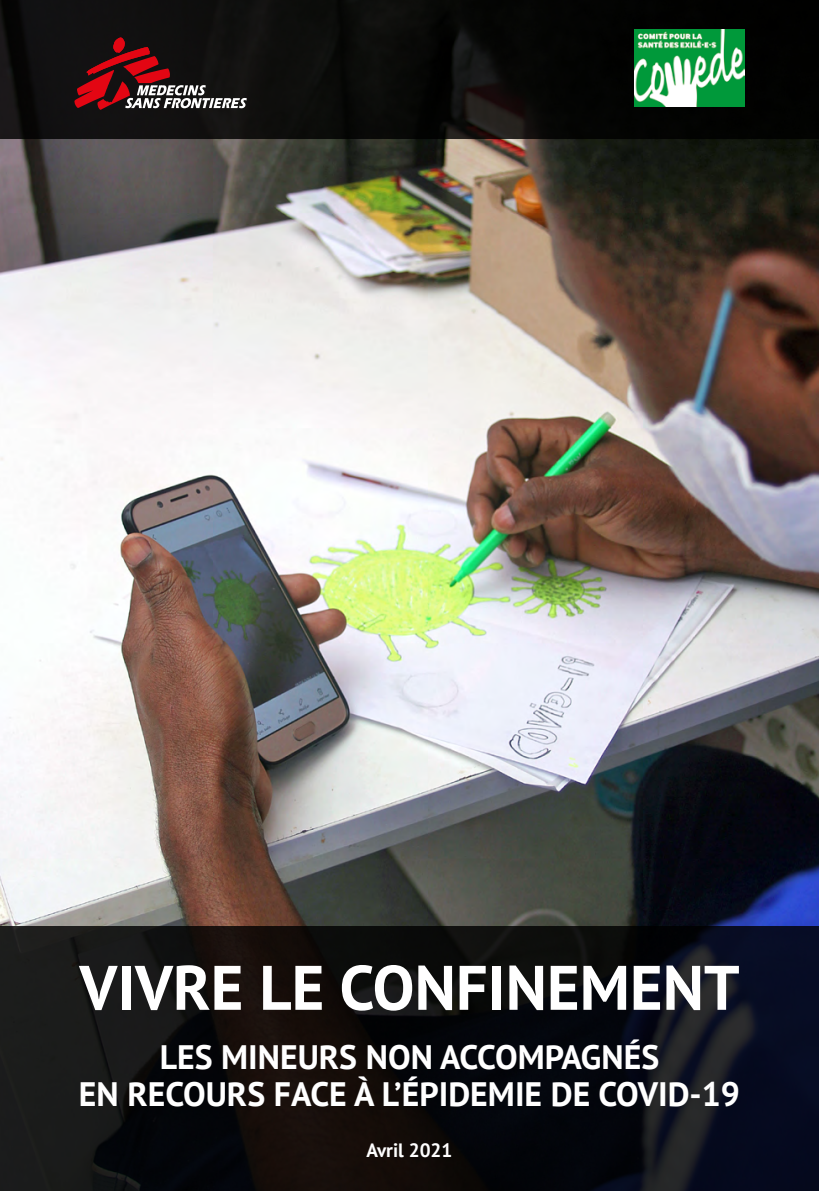
<style>
.page{position:relative;width:819px;height:1191px;background:#fff}
.page>*{position:absolute;margin:0;border:0;box-sizing:border-box;transform-origin:0 0}
.t1{font:700 62.82px "PT Sans";color:#fff}
.t2{font:700 33.77px/36.9px "PT Sans";color:#fff;text-align:center}
.t3{font:700 19.25px "PT Sans";color:#fff}
</style>
<div class="page">
<img style="left:0;top:139px;width:819px;height:787px">
<svg style="left:0;top:926px;width:819px;height:265px;background:#0e0e12"></svg>
<svg style="left:0;top:0;width:819px;height:139px;background:#0a0a08"></svg>
<img style="left:634px;top:29px;width:110px;height:78px">
<svg style="left:74px;top:37px;width:173px;height:73px;background:#4a2325"></svg>
<h1 class="t1" style="left:79px;top:946px;width:661px">VIVRE LE CONFINEMENT</h1>
<p class="t2" style="left:79px;top:1038px;width:662px">LES MINEURS NON ACCOMPAGNÉS<br>EN RECOURS FACE À L’ÉPIDEMIE DE COVID-19</p>
<p class="t3" style="left:366px;top:1137px;width:87px">Avril 2021</p>
</div>
